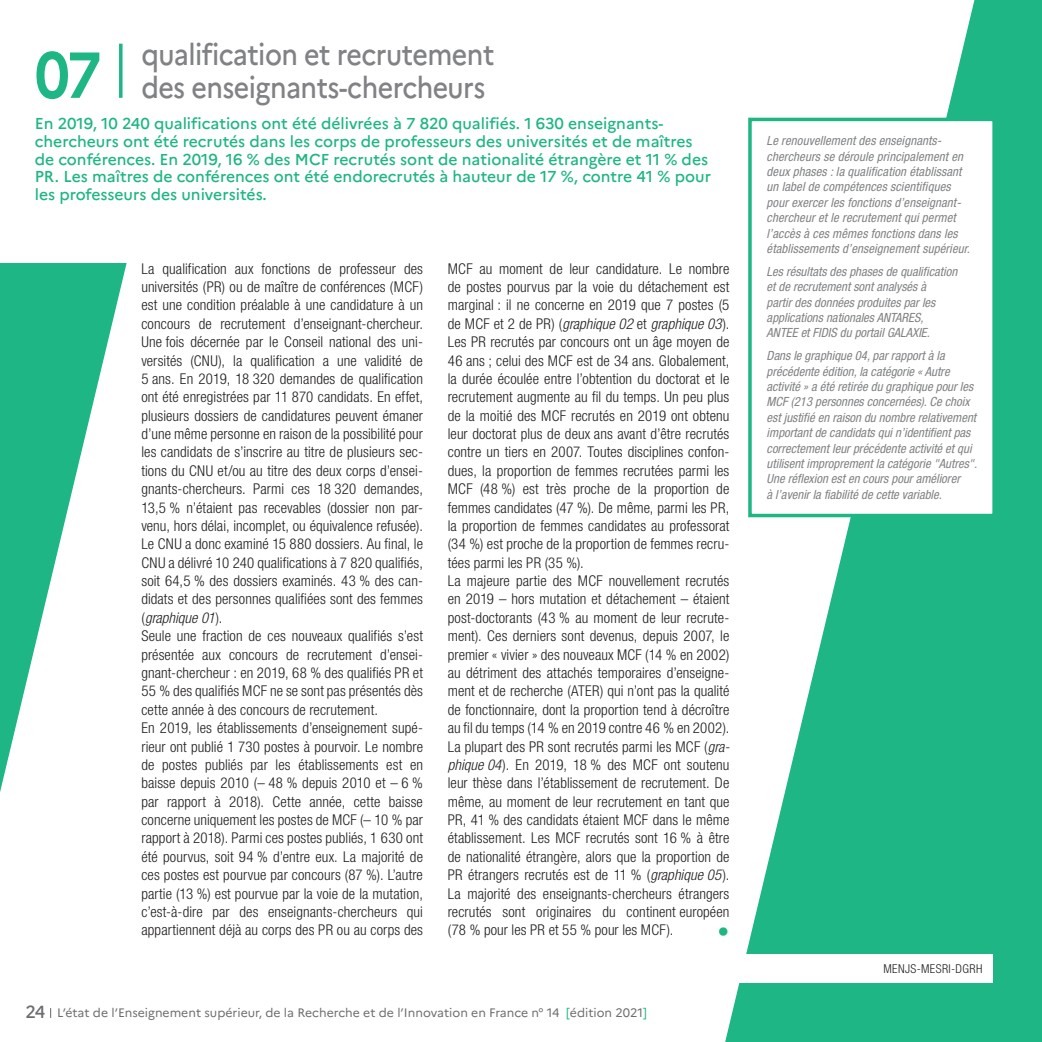
<style>
.page{position:relative;width:1042px;height:1042px;background:#fff}
.page>*{position:absolute;margin:0;border:0;box-sizing:border-box;transform-origin:0 0}
._02_Fiche_Num{font:700 64.75px "Marianne";color:#1eb684;scale:.9 1}
._02_Fiche_Titre{font:500 29.75px/33.2px "Marianne";letter-spacing:-.02em;color:#808285;scale:.9 1}
._04_Texte_courant{font:300 condensed 23.62px "Helvetica Neue LT Std";color:#1eb684}
._03_Chapo{font:500 15.75px/17.5px "Marianne";color:#1eb684}
._04_Texte_courant-2{font:300 condensed 14.88px/18.4px "Helvetica Neue LT Std";letter-spacing:.01em;color:#231f20;text-align:justify}
._04_Texte_courant_pr{font:300 condensed 14.88px/18.4px "Helvetica Neue LT Std";letter-spacing:.01em;color:#231f20;text-align:justify}
._05_Methode{font:italic condensed 12.6px/15.4px "Helvetica Neue LT Std";color:#808285}
._05_Methode_premier{font:italic condensed 12.6px/15.4px "Helvetica Neue LT Std";letter-spacing:.01em;color:#808285}
.t1{font:12.25px "Marianne";color:#6c6d70}
._06_Source_premier{font:300 condensed 12.25px "Helvetica Neue LT Std";letter-spacing:.035em;color:#231f20}
.s1{font-style:italic}
.s2{font-weight:500;font-size:17.5px}
.s3{color:#1eb684}
</style>
<div class="page">
<svg style="left:725px;top:0;width:317px;height:1042px;fill:#1eb684"></svg>
<svg style="left:0;top:263px;width:127px;height:755px"></svg>
<svg style="left:119px;top:44px;width:4px;height:54px"></svg>
<div style="left:0;top:118px;width:729px;height:145px;background:#fff"></div>
<svg style="left:746px;top:116px;width:251px;height:403px"></svg>
<div style="left:735px;top:954px;width:257px;height:28px;background:#fff"></div>
<p class="_02_Fiche_Num" style="left:35px;top:35px;width:76px">07</p>
<p class="_02_Fiche_Titre" style="left:141px;top:37px;width:394px">qualification et recrutement des enseignants-chercheurs</p>
<p class="_03_Chapo" style="left:35px;top:115px;width:678px">En 2019, 10 240 qualifications ont été délivrées à 7 820 qualifiés. 1 630 enseignants&shy;chercheurs ont été recrutés dans les corps de professeurs des universités et de maîtres de conférences. En 2019, 16 % des MCF recrutés sont de nationalité étrangère et 11 % des PR. Les maîtres de conférences ont été endorecrutés à hauteur de 17 %, contre 41 % pour les professeurs des universités.</p>
<p class="_04_Texte_courant_pr" style="left:141px;top:259px;width:283px">La qualification aux fonctions de professeur des universités (PR) ou de maître de conférences (MCF) est une condition préalable à une candidature à un concours de recrutement d’enseignant-chercheur.<br>Une fois décernée par le Conseil national des uni&shy;versités (CNU), la qualification a une validité de 5 ans. En 2019, 18 320 demandes de qualification ont été enregistrées par 11 870 candidats. En effet, plusieurs dossiers de candidatures peuvent émaner d’une même personne en raison de la possibilité pour les candidats de s’inscrire au titre de plusieurs sec&shy;tions du CNU et/ou au titre des deux corps d’ensei&shy;gnants-chercheurs. Parmi ces 18 320 demandes, 13,5 % n’étaient pas recevables (dossier non par&shy;venu, hors délai, incomplet, ou équivalence refusée).<br>Le CNU a donc examiné 15 880 dossiers. Au final, le CNU a délivré 10 240 qualifications à 7 820 qualifiés, soit 64,5 % des dossiers examinés. 43 % des can&shy;didats et des personnes qualifiées sont des femmes (<span class="s1">graphique 01</span>).</p>
<p class="_04_Texte_courant-2" style="left:141px;top:627px;width:283px">Seule une fraction de ces nouveaux qualifiés s’est présentée aux concours de recrutement d’ensei&shy;gnant-chercheur : en 2019, 68 % des qualifiés PR et 55 % des qualifiés MCF ne se sont pas présentés dès cette année à des concours de recrutement.</p>
<p class="_04_Texte_courant-2" style="left:141px;top:718px;width:283px">En 2019, les établissements d’enseignement supé&shy;rieur ont publié 1 730 postes à pourvoir. Le nombre de postes publiés par les établissements est en baisse depuis 2010 (– 48 % depuis 2010 et – 6 % par rapport à 2018). Cette année, cette baisse concerne uniquement les postes de MCF (– 10 % par rapport à 2018). Parmi ces postes publiés, 1 630 ont été pourvus, soit 94 % d’entre eux. La majorité de ces postes est pourvue par concours (87 %). L’autre partie (13 %) est pourvue par la voie de la mutation, c’est-à-dire par des enseignants-chercheurs qui appartiennent déjà au corps des PR ou au corps des</p>
<p class="_04_Texte_courant-2" style="left:448px;top:259px;width:283px">MCF au moment de leur candidature. Le nombre de postes pourvus par la voie du détachement est marginal : il ne concerne en 2019 que 7 postes (5 de MCF et 2 de PR) (<span class="s1">graphique 02</span> et <span class="s1">graphique 03</span>).<br>Les PR recrutés par concours ont un âge moyen de 46 ans ; celui des MCF est de 34 ans. Globalement, la durée écoulée entre l’obtention du doctorat et le recrutement augmente au fil du temps. Un peu plus de la moitié des MCF recrutés en 2019 ont obtenu leur doctorat plus de deux ans avant d’être recrutés contre un tiers en 2007. Toutes disciplines confon&shy;dues, la proportion de femmes recrutées parmi les MCF (48 %) est très proche de la proportion de femmes candidates (47 %). De même, parmi les PR, la proportion de femmes candidates au professorat (34 %) est proche de la proportion de femmes recru&shy;tées parmi les PR (35 %).</p>
<p class="_04_Texte_courant-2" style="left:448px;top:571px;width:283px">La majeure partie des MCF nouvellement recrutés en 2019 – hors mutation et détachement – étaient post-doctorants (43 % au moment de leur recrute&shy;ment). Ces derniers sont devenus, depuis 2007, le premier « vivier » des nouveaux MCF (14 % en 2002) au détriment des attachés temporaires d’enseigne&shy;ment et de recherche (ATER) qui n’ont pas la qualité de fonctionnaire, dont la proportion tend à décroître au fil du temps (14 % en 2019 contre 46 % en 2002).<br>La plupart des PR sont recrutés parmi les MCF (<span class="s1">gra&shy;phique 04</span>). En 2019, 18 % des MCF ont soutenu leur thèse dans l’établissement de recrutement. De même, au moment de leur recrutement en tant que PR, 41 % des candidats étaient MCF dans le même établissement. Les MCF recrutés sont 16 % à être de nationalité étrangère, alors que la proportion de PR étrangers recrutés est de 11 % (<span class="s1">graphique 05</span>).<br>La majorité des enseignants-chercheurs étrangers recrutés sont originaires du continent européen (78 % pour les PR et 55 % pour les MCF).</p>
<p class="_04_Texte_courant" style="left:717px;top:918px;width:13px">•</p>
<p class="t1" style="left:25px;top:1005px;width:623px"><span class="s2">24</span> L’état de l’Enseignement supérieur, de la Recherche et de l’Innovation en France n° 14 <span class="s3">[</span>édition 2021<span class="s3">]</span></p>
<p class="_05_Methode_premier" style="left:766px;top:133px;width:205px">Le renouvellement des enseignants&shy;chercheurs se déroule principalement en deux phases : la qualification établissant un label de compétences scientifiques pour exercer les fonctions d’enseignant&shy;chercheur et le recrutement qui permet l’accès à ces mêmes fonctions dans les établissements d’enseignement supérieur.</p>
<p class="_05_Methode" style="left:766px;top:264px;width:192px">Les résultats des phases de qualification et de recrutement sont analysés à<br>partir des données produites par les applications nationales ANTARES, ANTEE et FIDIS du portail GALAXIE.</p>
<p class="_05_Methode" style="left:766px;top:348px;width:212px">Dans le graphique 04, par rapport à la précédente édition, la catégorie « Autre activité » a été retirée du graphique pour les MCF (213 personnes concernées). Ce choix est justifié en raison du nombre relativement important de candidats qui n’identifient pas correctement leur précédente activité et qui utilisent improprement la catégorie "Autres".<br>Une réflexion est en cours pour améliorer<br>à l’avenir la fiabilité de cette variable.</p>
<p class="_06_Source_premier" style="left:883px;top:961px;width:100px">MENJS-MESRI-DGRH</p>
</div>
